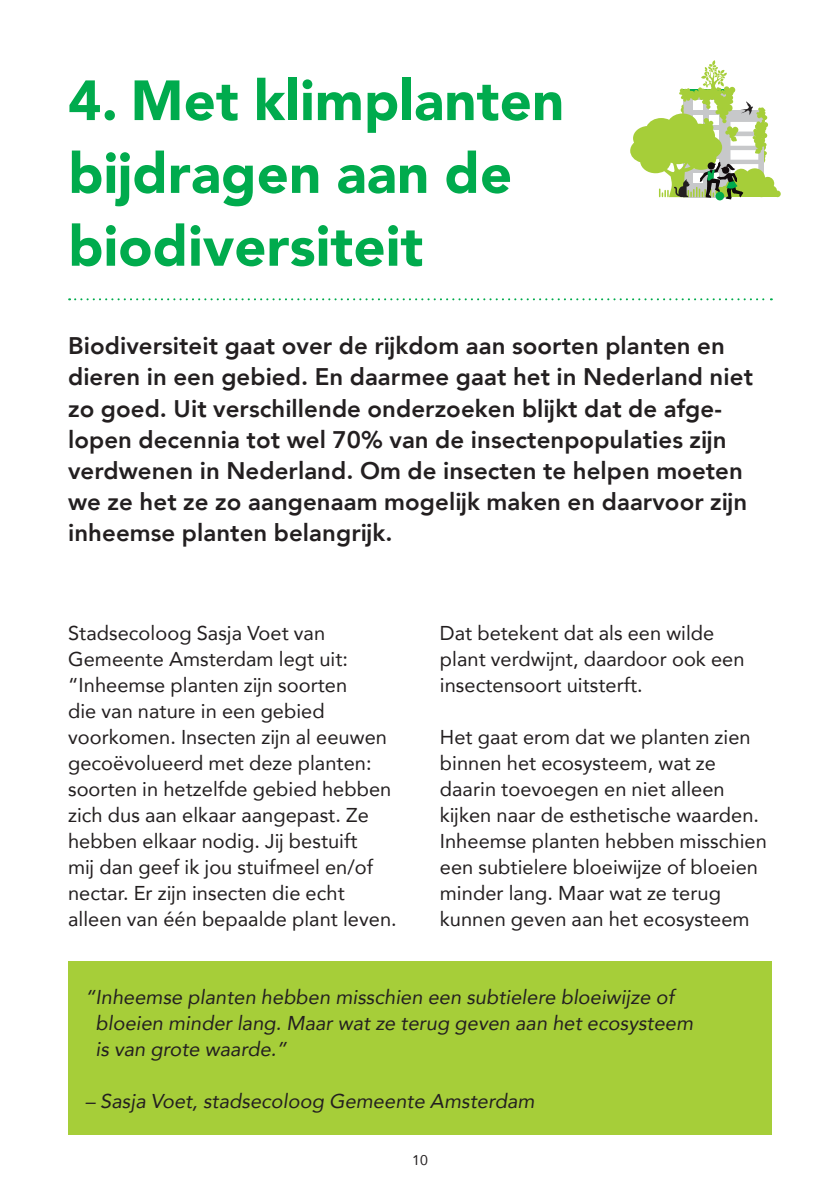
<style>
.page{position:relative;width:840px;height:1191px;background:#fff}
.page>*{position:absolute;margin:0;border:0;box-sizing:border-box;transform-origin:0 0}
.Hoofdstuktitel{font:900 56px/72.8px "Avenir";letter-spacing:.005em;color:#00ab4d}
.inleiding{font:800 24px/31.2px "Avenir";letter-spacing:.005em;color:#231f20}
.platte_tekst{font:20px/26px "Avenir";letter-spacing:.005em;color:#231f20}
.platte_tekst-2{font:italic 20px/26px "Avenir";letter-spacing:.005em;color:#231f20}
.t1{font:14px "Avenir";color:#231f20}
</style>
<div class="page">
<svg style="left:69px;top:298px;width:702px;height:2px"></svg>
<div style="left:68px;top:961px;width:703px;height:173px;background:#a6ce39"></div>
<div style="left:760px;top:176px;width:14px;height:14px;background:#a6ce39;border-radius:50%"></div>
<div style="left:765px;top:185px;width:11px;height:12px;background:#a6ce39;border-radius:50%"></div>
<div style="left:773px;top:190px;width:7px;height:7px;background:#a6ce39;border-radius:50%"></div>
<hr style="left:719px;top:194px;width:58px;height:3px;background:#a6ce39">
<svg style="left:630px;top:60px;width:137px;height:139px"></svg>
<h1 class="Hoofdstuktitel" style="left:68px;top:63px;width:497px">4. Met klimplanten bijdragen aan de biodiversiteit</h1>
<p class="inleiding" style="left:68px;top:330px;width:686px">Biodiversiteit gaat over de rijkdom aan soorten planten en dieren in een gebied. En daarmee gaat het in Nederland niet zo goed. Uit verschillende onderzoeken blijkt dat de afge&shy;lopen decennia tot wel 70% van de insectenpopulaties zijn verdwenen in Nederland. Om de insecten te helpen moeten we ze het ze zo aangenaam mogelijk maken en daarvoor zijn inheemse planten belangrijk.</p>
<p class="platte_tekst" style="left:68px;top:620px;width:330px">Stadsecoloog Sasja Voet van<br>Gemeente Amsterdam legt uit: “Inheemse planten zijn soorten<br>die van nature in een gebied voorkomen. Insecten zijn al eeuwen gecoëvolueerd met deze planten: soorten in hetzelfde gebied hebben zich dus aan elkaar aangepast. Ze hebben elkaar nodig. Jij bestuift<br>mij dan geef ik jou stuifmeel en/of nectar. Er zijn insecten die echt alleen van één bepaalde plant leven.</p>
<p class="platte_tekst" style="left:439px;top:620px;width:306px">Dat betekent dat als een wilde plant verdwijnt, daardoor ook een insectensoort uitsterft.</p>
<p class="platte_tekst" style="left:439px;top:724px;width:328px">Het gaat erom dat we planten zien binnen het ecosysteem, wat ze daarin toevoegen en niet alleen kijken naar de esthetische waarden.<br>Inheemse planten hebben misschien een subtielere bloeiwijze of bloeien minder lang. Maar wat ze terug kunnen geven aan het ecosysteem</p>
<p class="platte_tekst-2" style="left:95px;top:984px;width:598px;text-indent:-10px">“Inheemse planten hebben misschien een subtielere bloeiwijze of bloeien minder lang. Maar wat ze terug geven aan het ecosysteem is van grote waarde.”</p>
<p class="platte_tekst-2" style="left:85px;top:1088px;width:451px">– Sasja Voet, stadsecoloog Gemeente Amsterdam</p>
<p class="t1" style="left:412px;top:1148px;width:17px">10</p>
</div>
